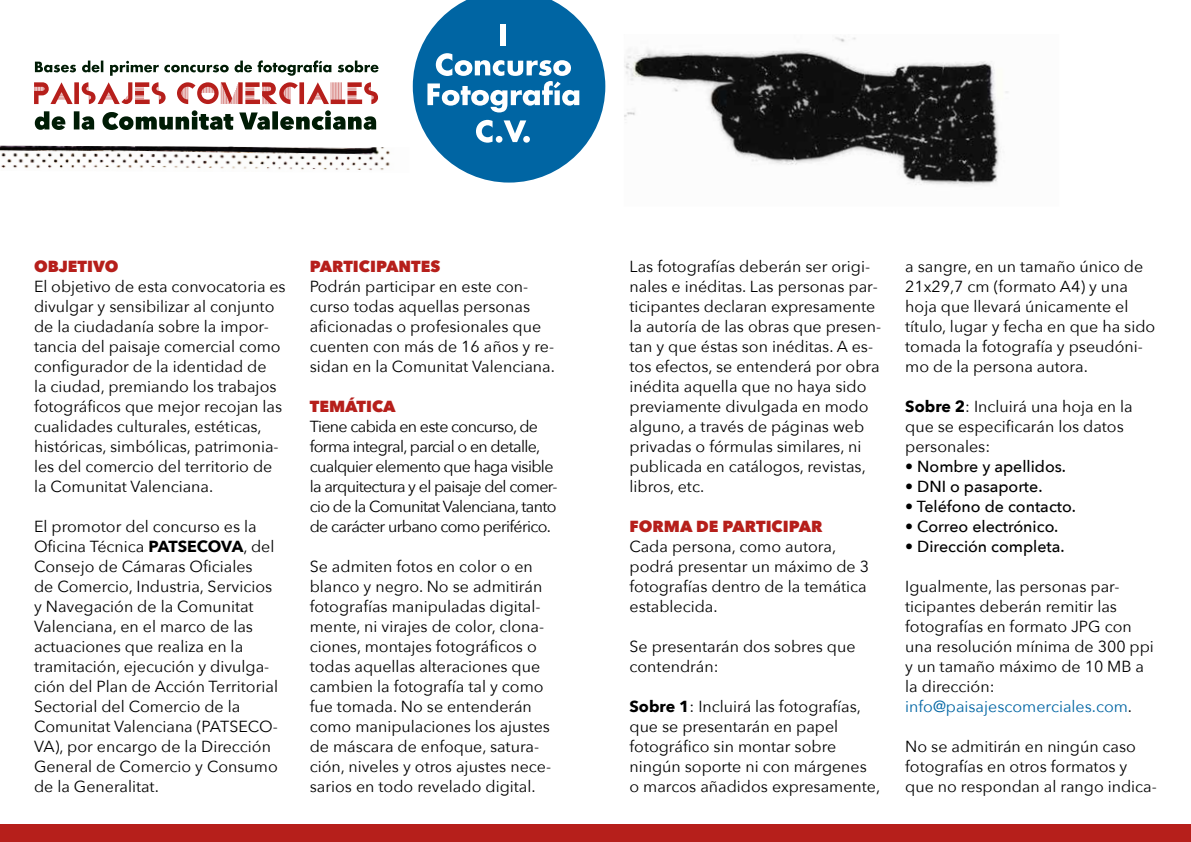
<style>
.page{position:relative;width:1191px;height:842px;background:#fff}
.page>*{position:absolute;margin:0;border:0;box-sizing:border-box;transform-origin:0 0}
.t1{font:16px/20px "Avenir Next";color:#000}
.t2{font:16px/20px "Avenir Next";letter-spacing:-.04em;color:#000}
.t3{font:500 16px "Avenir Next";color:#000}
.t4{font:800 16px "Avenir Next";color:#b61f1b}
.s1{font-weight:700}
.s2{color:#0065a3}
</style>
<div class="page">
<svg style="left:34px;top:82px;width:344px;height:22px"></svg>
<svg style="left:35px;top:60px;width:343px;height:16px"></svg>
<svg style="left:35px;top:110px;width:341px;height:20px"></svg>
<svg style="left:413px;top:0;width:192px;height:183px"></svg>
<div style="left:500px;top:24px;width:6px;height:22px;background:#fff"></div>
<img style="left:624px;top:37px;width:384px;height:149px">
<img style="left:0;top:146px;width:390px;height:24px">
<div style="left:0;top:825px;width:1191px;height:17px;background:#b61f1b"></div>
<p class="t4" style="left:34px;top:256px;width:86px">OBJETIVO</p>
<p class="t1" style="left:34px;top:276px;width:253px">El objetivo de esta convocatoria es divulgar y sensibilizar al conjunto de la ciudadanía sobre la impor&shy;tancia del paisaje comercial como configurador de la identidad de<br>la ciudad, premiando los trabajos fotográficos que mejor recojan las cualidades culturales, estéticas, históricas, simbólicas, patrimonia&shy;les del comercio del territorio de la Comunitat Valenciana.</p>
<p class="t1" style="left:34px;top:516px;width:245px">El promotor del concurso es la<br>Oficina Técnica <span class="s1">PATSECOVA</span>, del<br>Consejo de Cámaras Oficiales<br>de Comercio, Industria, Servicios y Navegación de la Comunitat<br>Valenciana, en el marco de las actuaciones que realiza en la tramitación, ejecución y divulga&shy;ción del Plan de Acción Territorial<br>Sectorial del Comercio de la<br>Comunitat Valenciana (PATSECO-<br>VA), por encargo de la Dirección<br>General de Comercio y Consumo de la Generalitat.</p>
<p class="t4" style="left:310px;top:256px;width:132px">PARTICIPANTES</p>
<p class="t1" style="left:310px;top:276px;width:247px">Podrán participar en este con&shy;curso todas aquellas personas aficionadas o profesionales que cuenten con más de 16 años y re&shy;sidan en la Comunitat Valenciana.</p>
<p class="t4" style="left:310px;top:396px;width:87px">TEMÁTICA</p>
<p class="t2" style="left:310px;top:416px;width:249px">Tiene cabida en este concurso, de forma integral, parcial o en detalle, cualquier elemento que haga visible la arquitectura y el paisaje del comer&shy;cio de la Comunitat Valenciana, tanto de carácter urbano como periférico.</p>
<p class="t1" style="left:310px;top:556px;width:243px">Se admiten fotos en color o en blanco y negro. No se admitirán fotografías manipuladas digital&shy;mente, ni virajes de color, clona&shy;ciones, montajes fotográficos o todas aquellas alteraciones que cambien la fotografía tal y como fue tomada. No se entenderán como manipulaciones los ajustes de máscara de enfoque, satura&shy;ción, niveles y otros ajustes nece&shy;sarios en todo revelado digital.</p>
<p class="t1" style="left:629px;top:256px;width:253px">Las fotografías deberán ser origi&shy;nales e inéditas. Las personas par&shy;ticipantes declaran expresamente la autoría de las obras que presen&shy;tan y que éstas son inéditas. A es&shy;tos efectos, se entenderá por obra inédita aquella que no haya sido previamente divulgada en modo alguno, a través de páginas web privadas o fórmulas similares, ni publicada en catálogos, revistas, libros, etc.</p>
<p class="t4" style="left:629px;top:516px;width:195px">FORMA DE PARTICIPAR</p>
<p class="t1" style="left:629px;top:536px;width:241px">Cada persona, como autora, podrá presentar un máximo de 3 fotografías dentro de la temática establecida.</p>
<p class="t1" style="left:629px;top:636px;width:228px">Se presentarán dos sobres que contendrán:</p>
<p class="t1" style="left:629px;top:696px;width:252px"><span class="s1">Sobre 1</span>: Incluirá las fotografías, que se presentarán en papel fotográfico sin montar sobre ningún soporte ni con márgenes o marcos añadidos expresamente,</p>
<p class="t1" style="left:905px;top:256px;width:252px">a sangre, en un tamaño único de<br>21x29,7 cm (formato A4) y una hoja que llevará únicamente el título, lugar y fecha en que ha sido tomada la fotografía y pseudóni&shy;mo de la persona autora.</p>
<p class="t1" style="left:905px;top:396px;width:229px"><span class="s1">Sobre 2</span>: Incluirá una hoja en la que se especificarán los datos personales:</p>
<p class="t3" style="left:905px;top:453px;width:162px">• Nombre y apellidos.</p>
<p class="t3" style="left:905px;top:473px;width:139px">• DNI o pasaporte.</p>
<p class="t3" style="left:905px;top:493px;width:172px">• Teléfono de contacto.</p>
<p class="t3" style="left:905px;top:513px;width:155px">• Correo electrónico.</p>
<p class="t3" style="left:905px;top:533px;width:161px">• Dirección completa.</p>
<p class="t1" style="left:905px;top:576px;width:250px">Igualmente, las personas par&shy;ticipantes deberán remitir las fotografías en formato JPG con una resolución mínima de 300 ppi y un tamaño máximo de 10 MB a la dirección: <span class="s2">info@paisajescomerciales.com</span>.</p>
<p class="t1" style="left:905px;top:736px;width:253px">No se admitirán en ningún caso fotografías en otros formatos y que no respondan al rango indica-</p>
</div>
